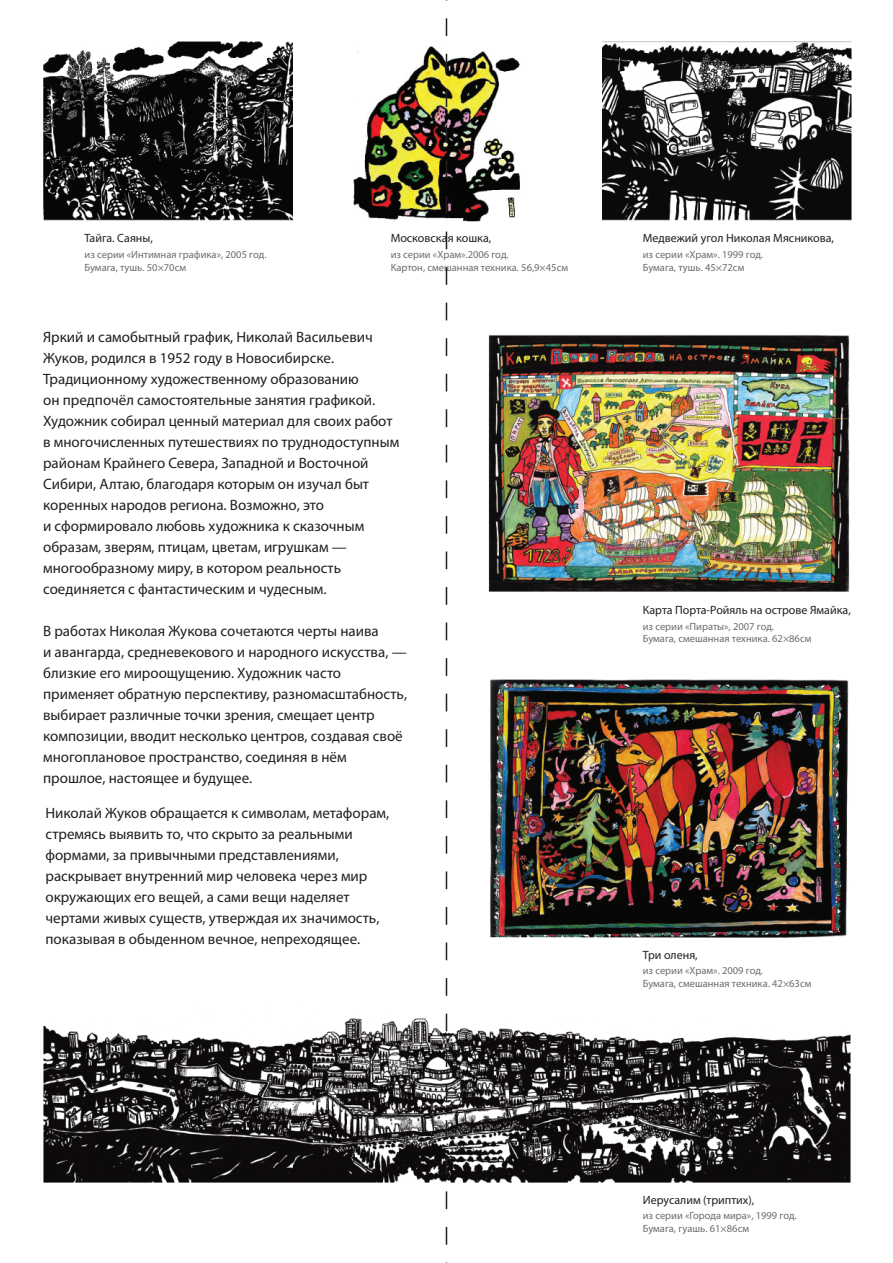
<style>
.page{position:relative;width:893px;height:1263px;background:#fff}
.page>*{position:absolute;margin:0;border:0;box-sizing:border-box;transform-origin:0 0}
.t1{font:15px/21px "Myriad Pro";color:#231f20}
.t2{font:12px "Myriad Pro";color:#231f20}
.t3{font:10.5px/12.6px "Myriad Pro";color:#6c6d70}
</style>
<div class="page">
<img style="left:43px;top:41px;width:809px;height:1141px">
<svg style="left:446px;top:18px;width:1px;height:1227px"></svg>
<p class="t2" style="left:85px;top:231px;width:70px">Тайга. Саяны,</p>
<p class="t3" style="left:85px;top:248px;width:183px">из серии «Интимная графика», 2005 год.<br>Бумага, тушь. 50×70см</p>
<p class="t2" style="left:391px;top:231px;width:102px">Московская кошка,</p>
<p class="t3" style="left:391px;top:248px;width:179px">из серии «Храм».2006 год.<br>Картон, смешанная техника. 56,9×45см</p>
<p class="t1" style="left:43px;top:327px;width:358px">Яркий и самобытный график, Николай Васильевич Жуков, родился в 1952 году в Новосибирске.<br>Традиционному художественному образованию<br>он предпочёл самостоятельные занятия графикой.<br>Художник собирал ценный материал для своих работ в многочисленных путешествиях по труднодоступным районам Крайнего Севера, Западной и Восточной Сибири, Алтаю, благодаря которым он изучал быт коренных народов региона. Возможно, это<br>и сформировало любовь художника к сказочным образам, зверям, птицам, цветам, игрушкам — многообразному миру, в котором реальность соединяется с фантастическим и чудесным.</p>
<p class="t1" style="left:43px;top:621px;width:365px">В работах Николая Жукова сочетаются черты наива<br>и авангарда, средневекового и народного искусства, — близкие его мироощущению. Художник часто применяет обратную перспективу, разномасштабность, выбирает различные точки зрения, смещает центр композиции, вводит несколько центров, создавая своё многоплановое пространство, соединяя в нём прошлое, настоящее и будущее.</p>
<p class="t1" style="left:45px;top:802px;width:345px">Николай Жуков обращается к символам, метафорам, стремясь выявить то, что скрыто за реальными формами, за привычными представлениями, раскрывает внутренний мир человека через мир окружающих его вещей, а сами вещи наделяет чертами живых существ, утверждая их значимость, показывая в обыденном вечное, непреходящее.</p>
<p class="t2" style="left:643px;top:231px;width:193px">Медвежий угол Николая Мясникова,</p>
<p class="t3" style="left:643px;top:248px;width:122px">из серии «Храм». 1999 год.<br>Бумага, тушь. 45×72см</p>
<p class="t2" style="left:643px;top:602px;width:210px">Карта Порта-Ройяль на острове Ямайка,</p>
<p class="t3" style="left:643px;top:620px;width:170px">из серии «Пираты», 2007 год.<br>Бумага, смешанная техника. 62×86см</p>
<p class="t2" style="left:643px;top:947px;width:56px">Три оленя,</p>
<p class="t3" style="left:643px;top:964px;width:170px">из серии «Храм». 2009 год.<br>Бумага, смешанная техника. 42×63см</p>
<p class="t2" style="left:643px;top:1192px;width:113px">Иерусалим (триптих),</p>
<p class="t3" style="left:643px;top:1209px;width:155px">из серии «Города мира», 1999 год.<br>Бумага, гуашь. 61×86см</p>
</div>
